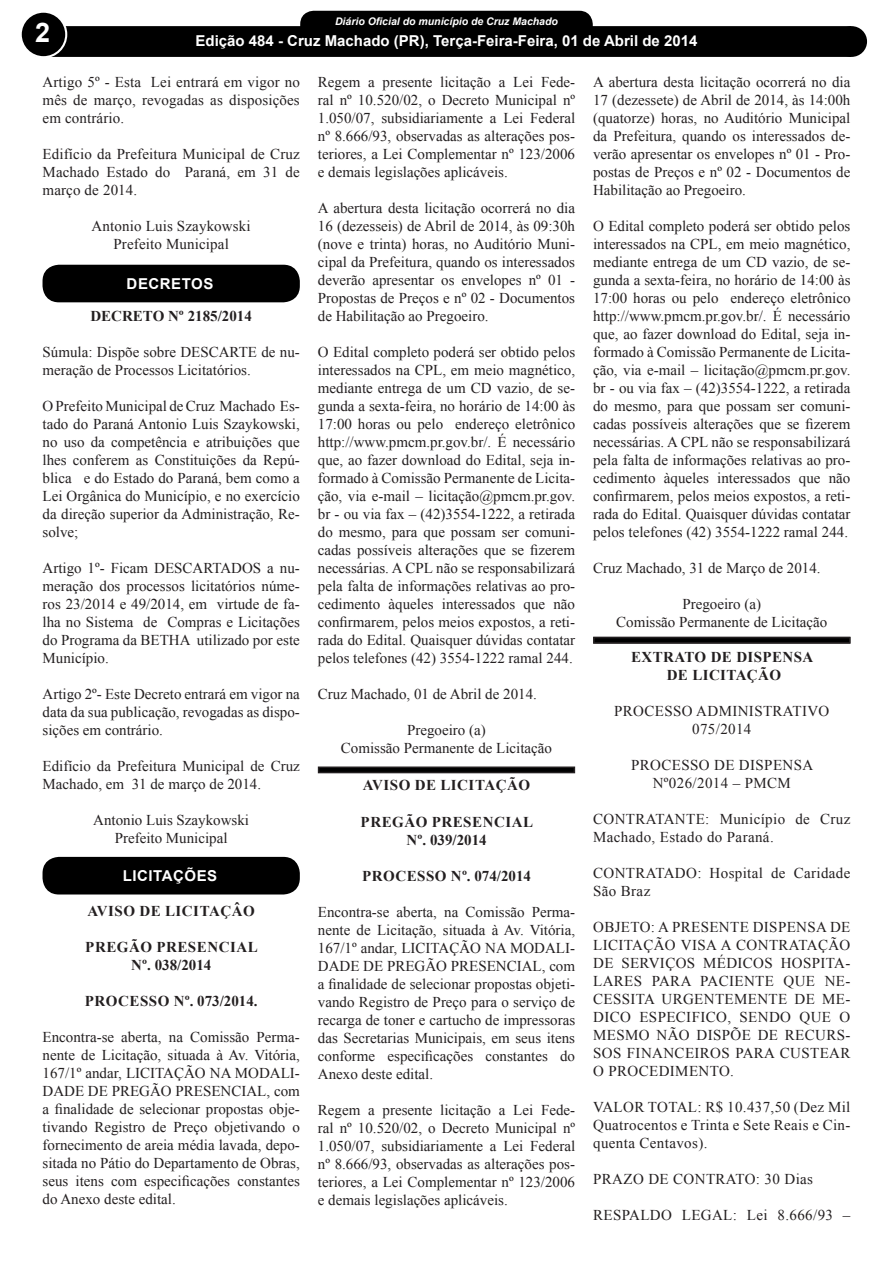
<style>
.page{position:relative;width:893px;height:1263px;background:#fff}
.page>*{position:absolute;margin:0;border:0;box-sizing:border-box;transform-origin:0 0}
.t1{font:700 27px "Arial";color:#fff}
.t2{font:15px/18px "Times New Roman";color:#231f20;text-align:justify}
.t3{font:15px/18px "Times New Roman";letter-spacing:.025em;color:#231f20}
.t4{font:700 15px "Times New Roman";letter-spacing:.03em;color:#231f20}
.t5{font:700 15px "Arial";color:#fff}
.t6{font:700 15px "Times New Roman";color:#231f20}
.t7{font:700 15px "Arial";letter-spacing:.035em;color:#fff}
.t8{font:italic 700 10.5px "Arial";color:#fff}
</style>
<div class="page">
<div style="left:302px;top:12px;width:289px;height:28px;background:#000;border-radius:12px"></div>
<div style="left:300px;top:11px;width:293px;height:31px;border:3px solid #000;border-radius:12px"></div>
<div style="left:36px;top:26px;width:815px;height:31px;background:#000;border:2px solid #000"></div>
<div style="left:21px;top:12px;width:45px;height:45px;background:#000;border-radius:50%"></div>
<div style="left:20px;top:11px;width:47px;height:47px;border:2px solid #fff;border-radius:50%"></div>
<div style="left:837px;top:27px;width:29px;height:29px;background:#000;border-radius:50%"></div>
<div style="left:836px;top:26px;width:31px;height:31px;border:2px solid #000;border-radius:50%"></div>
<div style="left:43px;top:265px;width:257px;height:37px;background:#000;border-radius:16px"></div>
<div style="left:43px;top:857px;width:257px;height:37px;background:#000;border-radius:16px"></div>
<svg style="left:317px;top:766px;width:259px;height:8px;background:#343233"></svg>
<svg style="left:593px;top:636px;width:258px;height:8px;background:#282627"></svg>
<p class="t8" style="left:335px;top:14px;width:224px">Diário Oficial do município de Cruz Machado</p>
<p class="t5" style="left:196px;top:30px;width:503px">Edição 484 - Cruz Machado (PR), Terça-Feira-Feira, 01 de Abril de 2014</p>
<p class="t2" style="left:43px;top:72px;width:259px">Artigo 5º - Esta Lei entrará em vigor no mês de março, revogadas as disposições em contrário.</p>
<p class="t2" style="left:43px;top:144px;width:259px">Edifício da Prefeitura Municipal de Cruz Machado Estado do Paraná, em 31 de março de 2014.</p>
<p class="t2" style="left:92px;top:216px;width:161px">Antonio Luis Szaykowski</p>
<p class="t2" style="left:113px;top:234px;width:117px">Prefeito Municipal</p>
<p class="t7" style="left:127px;top:273px;width:88px">DECRETOS</p>
<p class="t6" style="left:90px;top:305px;width:163px">DECRETO Nº 2185/2014</p>
<p class="t2" style="left:43px;top:342px;width:259px">Súmula: Dispõe sobre DESCARTE de nu&shy;meração de Processos Licitatórios.</p>
<p class="t2" style="left:43px;top:396px;width:259px">O Prefeito Municipal de Cruz Machado Es&shy;tado do Paraná Antonio Luis Szaykowski, no uso da competência e atribuições que lhes conferem as Constituições da Repú&shy;blica e do Estado do Paraná, bem como a Lei Orgânica do Município, e no exercício da direção superior da Administração, Re&shy;solve;</p>
<p class="t2" style="left:43px;top:558px;width:259px">Artigo 1º- Ficam DESCARTADOS a nu&shy;meração dos processos licitatórios núme&shy;ros 23/2014 e 49/2014, em virtude de fa&shy;lha no Sistema de Compras e Licitações do Programa da BETHA utilizado por este Município.</p>
<p class="t2" style="left:43px;top:684px;width:259px">Artigo 2º- Este Decreto entrará em vigor na data da sua publicação, revogadas as dispo&shy;sições em contrário.</p>
<p class="t2" style="left:43px;top:756px;width:259px">Edifício da Prefeitura Municipal de Cruz<br>Machado, em 31 de março de 2014.</p>
<p class="t2" style="left:93px;top:810px;width:157px">Antonio Luis Szaykowski</p>
<p class="t2" style="left:115px;top:828px;width:114px">Prefeito Municipal</p>
<p class="t7" style="left:123px;top:865px;width:96px">LICITAÇÕES</p>
<p class="t4" style="left:87px;top:900px;width:169px">AVISO DE LICITAÇÂO</p>
<p class="t4" style="left:85px;top:936px;width:174px">PREGÃO PRESENCIAL</p>
<p class="t6" style="left:131px;top:954px;width:82px">Nº. 038/2014</p>
<p class="t4" style="left:85px;top:990px;width:174px">PROCESSO Nº. 073/2014.</p>
<p class="t2" style="left:43px;top:1027px;width:259px">Encontra-se aberta, na Comissão Perma&shy;nente de Licitação, situada à Av. Vitória, 167/1º andar, LICITAÇÃO NA MODALI-DADE DE PREGÃO PRESENCIAL, com a finalidade de selecionar propostas obje&shy;tivando Registro de Preço objetivando o fornecimento de areia média lavada, depo&shy;sitada no Pátio do Departamento de Obras, seus itens com especificações constantes do Anexo deste edital.</p>
<p class="t1" style="left:35px;top:13px;width:17px">2</p>
<p class="t2" style="left:318px;top:72px;width:259px">Regem a presente licitação a Lei Fede&shy;ral nº 10.520/02, o Decreto Municipal nº 1.050/07, subsidiariamente a Lei Federal nº 8.666/93, observadas as alterações pos&shy;teriores, a Lei Complementar nº 123/2006 e demais legislações aplicáveis.</p>
<p class="t2" style="left:318px;top:198px;width:259px">A abertura desta licitação ocorrerá no dia 16 (dezesseis) de Abril de 2014, às 09:30h (nove e trinta) horas, no Auditório Muni&shy;cipal da Prefeitura, quando os interessados deverão apresentar os envelopes nº 01 - Propostas de Preços e nº 02 - Documentos de Habilitação ao Pregoeiro.</p>
<p class="t2" style="left:318px;top:342px;width:259px">O Edital completo poderá ser obtido pelos interessados na CPL, em meio magnético, mediante entrega de um CD vazio, de se&shy;gunda a sexta-feira, no horário de 14:00 às 17:00 horas ou pelo endereço eletrônico http://www.pmcm.pr.gov.br/. É necessário que, ao fazer download do Edital, seja in&shy;formado à Comissão Permanente de Licita&shy;ção, via e-mail – licitação@pmcm.pr.gov. br - ou via fax – (42)3554-1222, a retirada do mesmo, para que possam ser comuni&shy;cadas possíveis alterações que se fizerem necessárias. A CPL não se responsabilizará pela falta de informações relativas ao pro&shy;cedimento àqueles interessados que não confirmarem, pelos meios expostos, a reti&shy;rada do Edital. Quaisquer dúvidas contatar pelos telefones (42) 3554-1222 ramal 244.</p>
<p class="t2" style="left:318px;top:684px;width:221px">Cruz Machado, 01 de Abril de 2014.</p>
<p class="t2" style="left:407px;top:720px;width:80px">Pregoeiro (a)</p>
<p class="t2" style="left:341px;top:738px;width:213px">Comissão Permanente de Licitação</p>
<p class="t4" style="left:363px;top:775px;width:169px">AVISO DE LICITAÇÃO</p>
<p class="t4" style="left:361px;top:811px;width:174px">PREGÃO PRESENCIAL</p>
<p class="t6" style="left:406px;top:829px;width:82px">Nº. 039/2014</p>
<p class="t4" style="left:362px;top:865px;width:171px">PROCESSO Nº. 074/2014</p>
<p class="t2" style="left:318px;top:902px;width:259px">Encontra-se aberta, na Comissão Perma&shy;nente de Licitação, situada à Av. Vitória, 167/1º andar, LICITAÇÃO NA MODALI-DADE DE PREGÃO PRESENCIAL, com a finalidade de selecionar propostas objeti&shy;vando Registro de Preço para o serviço de recarga de toner e cartucho de impressoras das Secretarias Municipais, em seus itens conforme especificações constantes do Anexo deste edital.</p>
<p class="t2" style="left:318px;top:1100px;width:259px">Regem a presente licitação a Lei Fede&shy;ral nº 10.520/02, o Decreto Municipal nº 1.050/07, subsidiariamente a Lei Federal nº 8.666/93, observadas as alterações pos&shy;teriores, a Lei Complementar nº 123/2006 e demais legislações aplicáveis.</p>
<p class="t2" style="left:593px;top:72px;width:259px">A abertura desta licitação ocorrerá no dia 17 (dezessete) de Abril de 2014, às 14:00h (quatorze) horas, no Auditório Municipal da Prefeitura, quando os interessados de&shy;verão apresentar os envelopes nº 01 - Pro&shy;postas de Preços e nº 02 - Documentos de Habilitação ao Pregoeiro.</p>
<p class="t2" style="left:593px;top:216px;width:259px">O Edital completo poderá ser obtido pelos interessados na CPL, em meio magnético, mediante entrega de um CD vazio, de se&shy;gunda a sexta-feira, no horário de 14:00 às 17:00 horas ou pelo endereço eletrônico http://www.pmcm.pr.gov.br/. É necessário que, ao fazer download do Edital, seja in&shy;formado à Comissão Permanente de Licita&shy;ção, via e-mail – licitação@pmcm.pr.gov. br - ou via fax – (42)3554-1222, a retirada do mesmo, para que possam ser comuni&shy;cadas possíveis alterações que se fizerem necessárias. A CPL não se responsabilizará pela falta de informações relativas ao pro&shy;cedimento àqueles interessados que não confirmarem, pelos meios expostos, a reti&shy;rada do Edital. Quaisquer dúvidas contatar pelos telefones (42) 3554-1222 ramal 244.</p>
<p class="t2" style="left:593px;top:558px;width:229px">Cruz Machado, 31 de Março de 2014.</p>
<p class="t2" style="left:682px;top:594px;width:80px">Pregoeiro (a)</p>
<p class="t2" style="left:616px;top:612px;width:213px">Comissão Permanente de Licitação</p>
<p class="t4" style="left:631px;top:646px;width:184px">EXTRATO DE DISPENSA</p>
<p class="t4" style="left:667px;top:664px;width:116px">DE LICITAÇÃO</p>
<p class="t3" style="left:614px;top:701px;width:217px;text-align:center">PROCESSO ADMINISTRATIVO<br>075/2014</p>
<p class="t3" style="left:631px;top:755px;width:184px">PROCESSO DE DISPENSA</p>
<p class="t3" style="left:653px;top:773px;width:140px">Nº026/2014 – PMCM</p>
<p class="t3" style="left:593px;top:809px;width:259px">CONTRATANTE: Município de Cruz<br>Machado, Estado do Paraná.</p>
<p class="t3" style="left:593px;top:863px;width:259px">CONTRATADO: Hospital de Caridade<br>São Braz</p>
<p class="t2" style="left:593px;top:917px;width:259px">OBJETO: A PRESENTE DISPENSA DE LICITAÇÃO VISA A CONTRATAÇÃO DE SERVIÇOS MÉDICOS HOSPITA-LARES PARA PACIENTE QUE NE-CESSITA URGENTEMENTE DE ME-DICO ESPECIFICO, SENDO QUE O MESMO NÃO DISPÕE DE RECURS-SOS FINANCEIROS PARA CUSTEAR O PROCEDIMENTO.</p>
<p class="t2" style="left:593px;top:1097px;width:259px">VALOR TOTAL: R$ 10.437,50 (Dez Mil Quatrocentos e Trinta e Sete Reais e Cin&shy;quenta Centavos).</p>
<p class="t3" style="left:593px;top:1169px;width:221px">PRAZO DE CONTRATO: 30 Dias</p>
<p class="t3" style="left:593px;top:1205px;width:259px">RESPALDO LEGAL: Lei 8.666/93 –</p>
</div>
